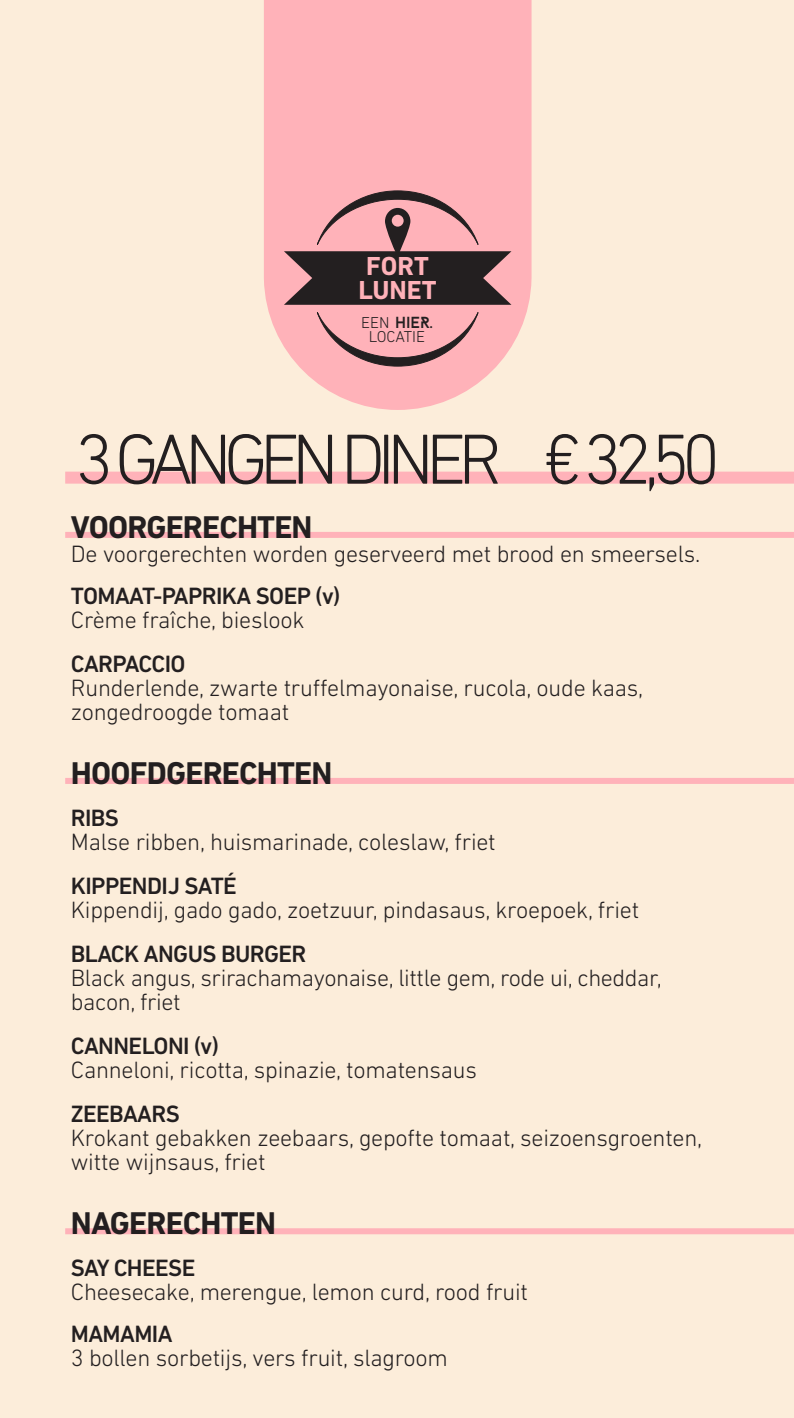
<style>
.page{position:relative;width:794px;height:1418px;background:#fff}
.page>*{position:absolute;margin:0;border:0;box-sizing:border-box;transform-origin:0 0}
.kopje{font:300 72px "DIN Next LT Pro";letter-spacing:-.11em;color:#231f20}
.tussenkopje{font:700 32px "DIN Next LT Pro";letter-spacing:-.025em;color:#231f20}
.basistekst{font:700 32px "DIN Next LT Pro";letter-spacing:-.025em;color:#231f20}
.t1{font:700 26.4px/23.2px "DIN Next LT Pro";color:#ffb2b9}
.tussenkopje-2{font:300 24px/24px "DIN Next LT Pro";letter-spacing:-.01em;color:#231f20}
.basistekst-2{font:300 24px/24px "DIN Next LT Pro";letter-spacing:-.015em;color:#231f20}
.tussenkopje-3{font:500 24px "DIN Next LT Pro";letter-spacing:-.025em;color:#231f20}
.t2{font:300 16px/14.4px "DIN Next LT Pro";color:#231f20;text-align:center}
.s1{font-family:"Baron Neue";font-weight:400}
</style>
<div class="page">
<div style="left:0;top:0;width:794px;height:1417px;background:#fcedda"></div>
<div style="left:65px;top:532px;width:729px;height:6px;background:#ffb2b9"></div>
<div style="left:65px;top:778px;width:729px;height:6px;background:#ffb2b9"></div>
<div style="left:65px;top:1228px;width:729px;height:6px;background:#ffb2b9"></div>
<div style="left:65px;top:471px;width:729px;height:12px;background:#ffb2b9"></div>
<svg style="left:264px;top:0;width:267px;height:410px;background:#feb8bc"></svg>
<svg style="left:284px;top:190px;width:227px;height:177px;background:#b27f84"></svg>
<div style="left:392px;top:215px;width:11px;height:12px;background:#ffb2b9;border-radius:50%"></div>
<p class="t1" style="left:358px;top:255px;width:80px">FORT<br>LUNET</p>
<p class="t2" style="left:361px;top:315px;width:73px">EEN <span class="s1">HieR.<br></span>LOCATIE</p>
<p class="kopje" style="left:75px;top:418px;width:647px">3 GANGEN DINER € 32,50</p>
<p class="tussenkopje" style="left:71px;top:508px;width:243px">VOORGERECHTEN</p>
<p class="tussenkopje-2" style="left:71px;top:541px;width:631px">De voorgerechten worden geserveerd met brood en smeersels.</p>
<p class="tussenkopje-3" style="left:71px;top:582px;width:271px">TOMAAT-PAPRIKA SOEP (v)</p>
<p class="tussenkopje-2" style="left:71px;top:607px;width:235px">Crème fraîche, bieslook</p>
<p class="tussenkopje-3" style="left:71px;top:650px;width:116px">CARPACCIO</p>
<p class="tussenkopje-2" style="left:71px;top:675px;width:574px">Runderlende, zwarte truffelmayonaise, rucola, oude kaas, zongedroogde tomaat</p>
<p class="tussenkopje" style="left:71px;top:754px;width:263px">HOOFDGERECHTEN</p>
<p class="tussenkopje-3" style="left:71px;top:804px;width:50px">RIBS</p>
<p class="tussenkopje-2" style="left:71px;top:829px;width:426px">Malse ribben, huismarinade, coleslaw, friet</p>
<p class="tussenkopje-3" style="left:71px;top:872px;width:168px">KIPPENDIJ SATÉ</p>
<p class="tussenkopje-2" style="left:71px;top:897px;width:570px">Kippendij, gado gado, zoetzuur, pindasaus, kroepoek, friet</p>
<p class="tussenkopje-3" style="left:71px;top:940px;width:237px">BLACK ANGUS BURGER</p>
<p class="basistekst-2" style="left:71px;top:965px;width:592px">Black angus, srirachamayonaise, little gem, rode ui, cheddar, bacon, friet</p>
<p class="tussenkopje-3" style="left:71px;top:1032px;width:149px">CANNELONI (v)</p>
<p class="tussenkopje-2" style="left:71px;top:1057px;width:408px">Canneloni, ricotta, spinazie, tomatensaus</p>
<p class="tussenkopje-3" style="left:71px;top:1100px;width:110px">ZEEBAARS</p>
<p class="basistekst-2" style="left:71px;top:1125px;width:633px">Krokant gebakken zeebaars, gepofte tomaat, seizoensgroenten, witte wijnsaus, friet</p>
<p class="basistekst" style="left:71px;top:1204px;width:207px">NAGERECHTEN</p>
<p class="tussenkopje-3" style="left:71px;top:1254px;width:126px">SAY CHEESE</p>
<p class="tussenkopje-2" style="left:71px;top:1279px;width:459px">Cheesecake, merengue, lemon curd, rood fruit</p>
<p class="tussenkopje-3" style="left:71px;top:1320px;width:103px">MAMAMIA</p>
<p class="tussenkopje-2" style="left:71px;top:1345px;width:378px">3 bollen sorbetijs, vers fruit, slagroom</p>
</div>
